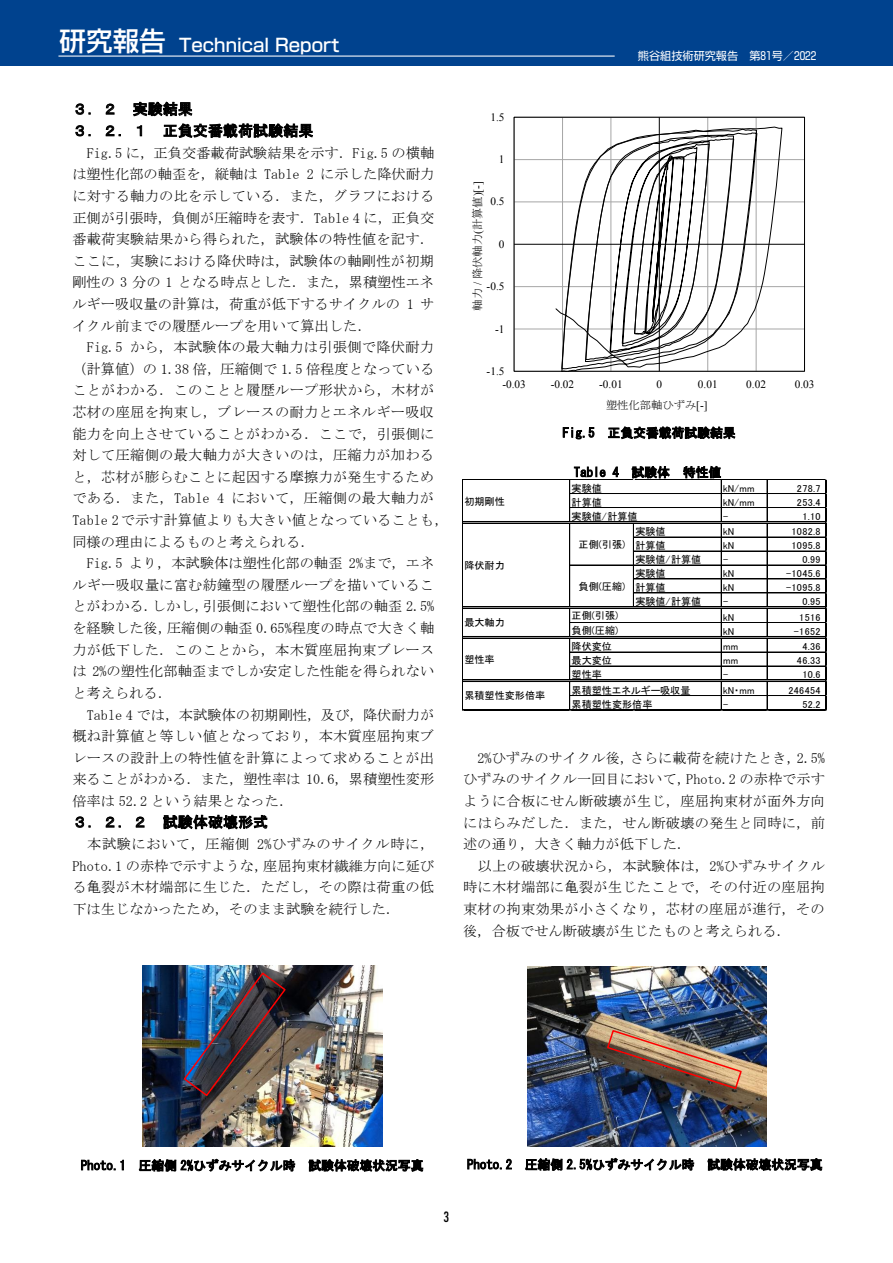
<style>
.page{position:relative;width:893px;height:1263px;background:#fff}
.page>*{position:absolute;margin:0;border:0;box-sizing:border-box;transform-origin:0 0}
.t1{font:500 18px "Shin Go Pro";color:#fff}
.t2{font:15px/21.6px "MS Gothic";letter-spacing:.01em;color:#000}
.t3{font:14.25px/21.6px "MS Mincho";letter-spacing:.01em;color:#000;text-align:justify}
.t4{font:condensed 13.8px "Futura Std";color:#000}
.t5{font:12.75px "MS Gothic";color:#000}
.t6{font:11.25px "Times New Roman";color:#000}
.t7{font:11.25px "MS Mincho";color:#000}
.t8{font:11.1px "Shin Go Pr 6";color:#fff}
.t9{font:10.05px/14px "MS P Gothic";color:#000}
.s1{font-size:26.55px}
.s2{font-family:"Times New Roman"}
</style>
<div class="page">
<div style="left:0;top:0;width:893px;height:66px;background:#00428e"></div>
<hr style="left:58px;top:56px;width:557px;height:1px;background:#fff">
<hr style="left:514px;top:371px;width:290px;height:1px;background:#a6a6a6">
<hr style="left:514px;top:329px;width:290px;height:1px;background:#a6a6a6">
<hr style="left:514px;top:286px;width:290px;height:1px;background:#a6a6a6">
<hr style="left:514px;top:202px;width:290px;height:1px;background:#a6a6a6">
<hr style="left:514px;top:159px;width:290px;height:1px;background:#a6a6a6">
<hr style="left:562px;top:117px;width:1px;height:254px;background:#a6a6a6">
<hr style="left:611px;top:117px;width:1px;height:254px;background:#a6a6a6">
<hr style="left:707px;top:117px;width:1px;height:254px;background:#a6a6a6">
<hr style="left:756px;top:117px;width:1px;height:254px;background:#a6a6a6">
<div style="left:514px;top:117px;width:291px;height:254px;border:1px solid #000"></div>
<hr style="left:659px;top:117px;width:1px;height:254px;background:#000">
<hr style="left:514px;top:244px;width:290px;height:1px;background:#000">
<svg style="left:555px;top:126px;width:228px;height:246px"></svg>
<img style="left:142px;top:966px;width:241px;height:180px">
<img style="left:182px;top:971px;width:105px;height:126px">
<hr style="left:463px;top:479px;width:363px;height:1px;background:#000">
<hr style="left:570px;top:493px;width:255px;height:1px;background:#000">
<hr style="left:570px;top:507px;width:255px;height:1px;background:#000">
<hr style="left:463px;top:521px;width:362px;height:1px;background:#000">
<hr style="left:463px;top:523px;width:362px;height:1px;background:#000">
<hr style="left:569px;top:480px;width:1px;height:41px;background:#000">
<svg style="left:585px;top:135px;width:150px;height:429px"></svg>
<hr style="left:721px;top:480px;width:1px;height:41px;background:#000">
<hr style="left:767px;top:480px;width:1px;height:41px;background:#000">
<hr style="left:634px;top:537px;width:191px;height:1px;background:#000">
<hr style="left:634px;top:551px;width:191px;height:1px;background:#000">
<hr style="left:570px;top:565px;width:255px;height:1px;background:#000">
<hr style="left:634px;top:579px;width:191px;height:1px;background:#000">
<hr style="left:634px;top:593px;width:191px;height:1px;background:#000">
<hr style="left:463px;top:607px;width:362px;height:1px;background:#000">
<hr style="left:463px;top:608px;width:362px;height:1px;background:#000">
<hr style="left:569px;top:523px;width:1px;height:84px;background:#000">
<hr style="left:721px;top:523px;width:1px;height:84px;background:#000">
<hr style="left:767px;top:523px;width:1px;height:84px;background:#000">
<hr style="left:570px;top:622px;width:255px;height:1px;background:#000">
<hr style="left:463px;top:636px;width:362px;height:1px;background:#000">
<hr style="left:463px;top:638px;width:362px;height:1px;background:#000">
<svg style="left:569px;top:609px;width:1px;height:27px"></svg>
<svg style="left:721px;top:609px;width:1px;height:27px"></svg>
<svg style="left:767px;top:609px;width:1px;height:27px"></svg>
<hr style="left:570px;top:652px;width:255px;height:1px;background:#000">
<hr style="left:570px;top:666px;width:255px;height:1px;background:#000">
<hr style="left:463px;top:680px;width:362px;height:1px;background:#000">
<hr style="left:463px;top:681px;width:362px;height:1px;background:#000">
<hr style="left:569px;top:638px;width:1px;height:42px;background:#000">
<hr style="left:721px;top:638px;width:1px;height:42px;background:#000">
<hr style="left:767px;top:638px;width:1px;height:42px;background:#000">
<hr style="left:570px;top:695px;width:255px;height:1px;background:#000">
<hr style="left:462px;top:479px;width:1px;height:232px;background:#000">
<hr style="left:633px;top:523px;width:1px;height:84px;background:#000">
<hr style="left:463px;top:709px;width:363px;height:2px;background:#000">
<hr style="left:825px;top:480px;width:1px;height:231px;background:#000">
<svg style="left:569px;top:682px;width:2px;height:29px"></svg>
<svg style="left:721px;top:682px;width:1px;height:29px"></svg>
<svg style="left:767px;top:682px;width:1px;height:29px"></svg>
<img style="left:527px;top:966px;width:240px;height:180px">
<img style="left:606px;top:1029px;width:137px;height:61px">
<p class="t1" style="left:60px;top:30px;width:281px"><span class="s1">研究報告</span> Technical Report</p>
<p class="t2" style="left:72px;top:98px;width:243px">３．２ 実験結果<br>３．２．１ 正負交番載荷試験結果</p>
<p class="t3" style="left:72px;top:142px;width:363px;text-indent:14px">Fig.5 に，正負交番載荷試験結果を示す．Fig.5 の横軸は塑性化部の軸歪を，縦軸は Table 2 に示した降伏耐力に対する軸力の比を示している．また，グラフにおける正側が引張時，負側が圧縮時を表す．Table 4 に，正負交番載荷実験結果から得られた，試験体の特性値を記す．ここに，実験における降伏時は，試験体の軸剛性が初期剛性の 3 分の 1 となる時点とした．また，累積塑性エネルギー吸収量の計算は，荷重が低下するサイクルの 1 サイクル前までの履歴ループを用いて算出した．</p>
<p class="t3" style="left:72px;top:336px;width:378px;text-align:left;text-indent:15px">Fig.5 から，本試験体の最大軸力は引張側で降伏耐力（計算値）の 1.38 倍，圧縮側で 1.5 倍程度となっていることがわかる．このことと履歴ループ形状から，木材が芯材の座屈を拘束し，ブレースの耐力とエネルギー吸収能力を向上させていることがわかる．ここで，引張側に対して圧縮側の最大軸力が大きいのは，圧縮力が加わると，芯材が膨らむことに起因する摩擦力が発生するためである．また，Table 4 において，圧縮側の最大軸力が<br>Table 2で示す計算値よりも大きい値となっていることも，同様の理由によるものと考えられる．</p>
<p class="t3" style="left:72px;top:552px;width:364px;text-indent:14px">Fig.5 より，本試験体は塑性化部の軸歪 2%まで，エネルギー吸収量に富む紡鐘型の履歴ループを描いていることがわかる．しかし，引張側において塑性化部の軸歪 2.5%を経験した後，圧縮側の軸歪 0.65%程度の時点で大きく軸力が低下した．このことから，本木質座屈拘束ブレースは 2%の塑性化部軸歪までしか安定した性能を得られないと考えられる．</p>
<p class="t3" style="left:72px;top:703px;width:363px;text-indent:14px">Table 4 では，本試験体の初期剛性，及び，降伏耐力が概ね計算値と等しい値となっており，本木質座屈拘束ブレースの設計上の特性値を計算によって求めることが出来ることがわかる．また，塑性率は 10.6，累積塑性変形倍率は 52.2 という結果となった．</p>
<p class="t2" style="left:72px;top:811px;width:197px">３．２．２ 試験体破壊形式</p>
<p class="t3" style="left:72px;top:833px;width:363px;text-indent:15px">本試験において，圧縮側 2%ひずみのサイクル時に，Photo.1 の赤枠で示すような，座屈拘束材繊維方向に延びる亀裂が木材端部に生じた．ただし，その際は荷重の低下は生じなかったため，そのまま試験を続行した．</p>
<p class="t6" style="left:490px;top:109px;width:16px">1.5</p>
<p class="t6" style="left:499px;top:152px;width:7px">1</p>
<p class="t7" style="left:472px;top:311px;width:131px;rotate:-90deg">軸力 <span class="s2">/</span> 降伏軸力<span class="s2">(</span>計算値<span class="s2">)[-]</span></p>
<p class="t6" style="left:490px;top:194px;width:16px">0.5</p>
<p class="t6" style="left:499px;top:236px;width:7px">0</p>
<p class="t6" style="left:487px;top:279px;width:19px">-0.5</p>
<p class="t6" style="left:495px;top:321px;width:11px">-1</p>
<p class="t6" style="left:487px;top:364px;width:19px">-1.5</p>
<p class="t8" style="left:638px;top:47px;width:180px">熊谷組技術研究報告　第81号／2022</p>
<p class="t6" style="left:502px;top:377px;width:25px">-0.03</p>
<p class="t6" style="left:551px;top:377px;width:25px">-0.02</p>
<p class="t6" style="left:599px;top:377px;width:25px">-0.01</p>
<p class="t6" style="left:656px;top:377px;width:7px">0</p>
<p class="t6" style="left:698px;top:377px;width:21px">0.01</p>
<p class="t6" style="left:746px;top:377px;width:21px">0.02</p>
<p class="t6" style="left:795px;top:377px;width:21px">0.03</p>
<p class="t7" style="left:606px;top:399px;width:103px">塑性化部軸ひずみ<span class="s2">[-]</span></p>
<p class="t5" style="left:563px;top:426px;width:175px">Fig.5 正負交番載荷試験結果</p>
<p class="t9" style="left:464px;top:494px;width:42px">初期剛性</p>
<p class="t5" style="left:574px;top:466px;width:149px">Table 4 試験体 特性値</p>
<p class="t9" style="left:572px;top:481px;width:68px">実験値<br>計算値<br>実験値/計算値</p>
<p class="t9" style="left:723px;top:481px;width:33px">kN/mm</p>
<p class="t9" style="left:797px;top:481px;width:25px">278.7</p>
<p class="t9" style="left:723px;top:495px;width:33px">kN/mm</p>
<p class="t9" style="left:797px;top:495px;width:25px">253.4</p>
<p class="t9" style="left:723px;top:509px;width:7px">-</p>
<p class="t9" style="left:802px;top:509px;width:20px">1.10</p>
<p class="t9" style="left:635px;top:524px;width:32px">実験値</p>
<p class="t9" style="left:723px;top:524px;width:13px">kN</p>
<p class="t9" style="left:791px;top:524px;width:31px">1082.8</p>
<p class="t9" style="left:635px;top:538px;width:32px">計算値</p>
<p class="t9" style="left:723px;top:538px;width:13px">kN</p>
<p class="t9" style="left:791px;top:538px;width:31px">1095.8</p>
<p class="t9" style="left:635px;top:552px;width:68px">実験値/計算値</p>
<p class="t9" style="left:723px;top:552px;width:7px">-</p>
<p class="t9" style="left:802px;top:552px;width:20px">0.99</p>
<p class="t9" style="left:635px;top:566px;width:32px">実験値</p>
<p class="t9" style="left:723px;top:566px;width:13px">kN</p>
<p class="t9" style="left:786px;top:566px;width:36px">-1045.6</p>
<p class="t9" style="left:635px;top:580px;width:32px">計算値</p>
<p class="t9" style="left:723px;top:580px;width:13px">kN</p>
<p class="t9" style="left:786px;top:580px;width:36px">-1095.8</p>
<p class="t9" style="left:635px;top:594px;width:68px">実験値/計算値</p>
<p class="t9" style="left:723px;top:594px;width:7px">-</p>
<p class="t9" style="left:802px;top:594px;width:20px">0.95</p>
<p class="t9" style="left:723px;top:610px;width:13px">kN</p>
<p class="t9" style="left:799px;top:610px;width:23px">1516</p>
<p class="t9" style="left:723px;top:624px;width:13px">kN</p>
<p class="t9" style="left:794px;top:624px;width:28px">-1652</p>
<p class="t9" style="left:723px;top:639px;width:17px">mm</p>
<p class="t9" style="left:802px;top:639px;width:20px">4.36</p>
<p class="t9" style="left:723px;top:653px;width:17px">mm</p>
<p class="t9" style="left:797px;top:653px;width:25px">46.33</p>
<p class="t9" style="left:723px;top:667px;width:7px">-</p>
<p class="t9" style="left:802px;top:667px;width:20px">10.6</p>
<p class="t9" style="left:723px;top:683px;width:33px">kN・mm</p>
<p class="t9" style="left:788px;top:683px;width:34px">246454</p>
<p class="t9" style="left:723px;top:697px;width:7px">-</p>
<p class="t9" style="left:802px;top:697px;width:20px">52.2</p>
<p class="t9" style="left:579px;top:537px;width:48px">正側(引張)</p>
<p class="t9" style="left:579px;top:580px;width:48px">負側(圧縮)</p>
<p class="t9" style="left:464px;top:558px;width:42px">降伏耐力</p>
<p class="t9" style="left:464px;top:615px;width:42px">最大軸力</p>
<p class="t9" style="left:572px;top:608px;width:48px;line-height:14.7px">正側(引張)負側(圧縮)</p>
<p class="t9" style="left:572px;top:639px;width:42px">降伏変位最大変位</p>
<p class="t9" style="left:464px;top:652px;width:32px">塑性率</p>
<p class="t9" style="left:572px;top:667px;width:32px">塑性率</p>
<p class="t9" style="left:464px;top:688px;width:82px">累積塑性変形倍率</p>
<p class="t9" style="left:572px;top:683px;width:120px">累積塑性エネルギー吸収量累積塑性変形倍率</p>
<p class="t3" style="left:463px;top:747px;width:363px;text-indent:14px">2%ひずみのサイクル後，さらに載荷を続けたとき，2.5%ひずみのサイクル一回目において，Photo.2 の赤枠で示すように合板にせん断破壊が生じ，座屈拘束材が面外方向にはらみだした．また，せん断破壊の発生と同時に，前述の通り，大きく軸力が低下した．</p>
<p class="t3" style="left:463px;top:855px;width:363px;text-indent:15px">以上の破壊状況から，本試験体は，2%ひずみサイクル時に木材端部に亀裂が生じたことで，その付近の座屈拘束材の拘束効果が小さくなり，芯材の座屈が進行，その後，合板でせん断破壊が生じたものと考えられる．</p>
<p class="t5" style="left:81px;top:1159px;width:344px">Photo.1 圧縮側 2%ひずみサイクル時 試験体破壊状況写真</p>
<p class="t5" style="left:467px;top:1158px;width:357px">Photo.2 圧縮側 2.5%ひずみサイクル時 試験体破壊状況写真</p>
<p class="t4" style="left:444px;top:1209px;width:7px">3</p>
</div>
